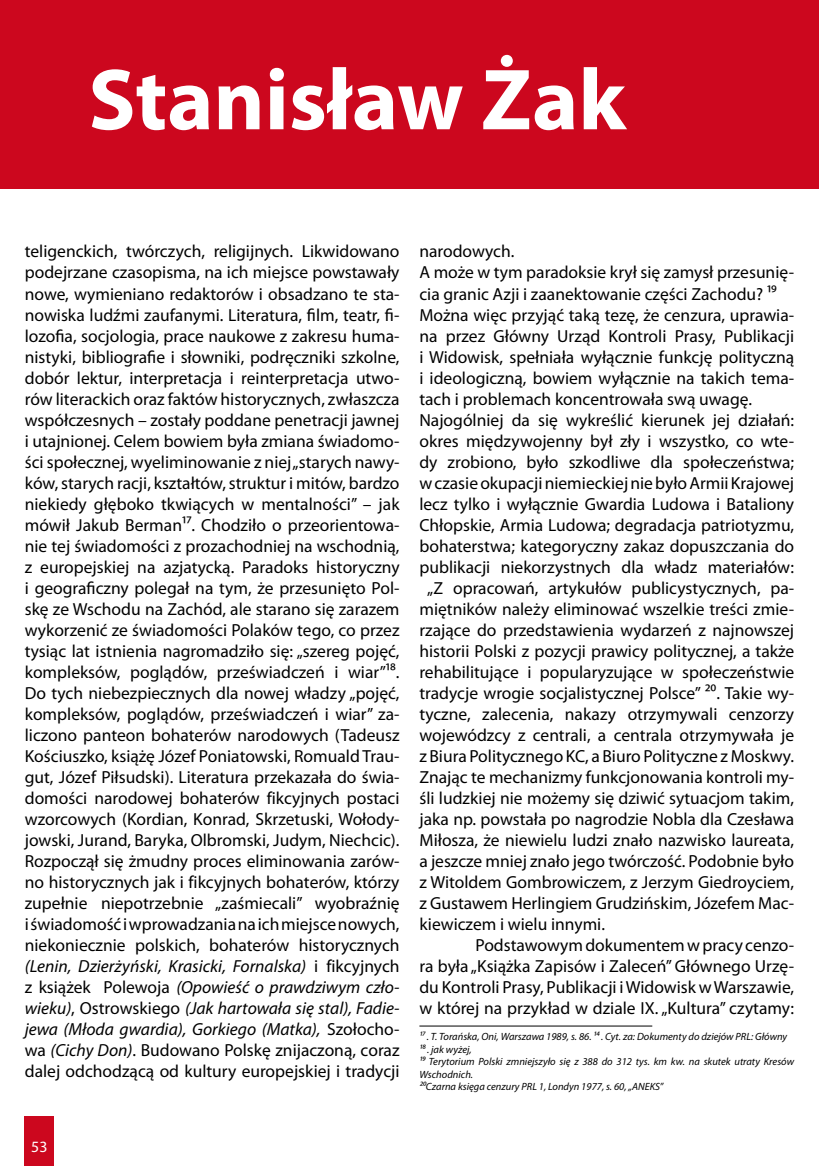
<style>
.page{position:relative;width:819px;height:1166px;background:#fff}
.page>*{position:absolute;margin:0;border:0;box-sizing:border-box;transform-origin:0 0}
.t1{font:700 87.5px "Myriad Pro";color:#fff}
.t2{font:17.5px/21px "Myriad Pro";color:#000;text-align:justify}
.t3{font:15.75px "Myriad Pro";color:#fff}
.t4{font:italic 10.5px/12.6px "Myriad Pro";color:#000}
.s1{font-style:italic}
</style>
<div class="page">
<div style="left:0;top:0;width:819px;height:189px;background:#cc071e"></div>
<div style="left:25px;top:1116px;width:29px;height:50px;background:#cc071e"></div>
<hr style="left:419px;top:1026px;width:233px;height:1px;background:#000">
<h1 class="t1" style="left:88px;top:43px;width:539px">Stanisław Żak</h1>
<p class="t2" style="left:25px;top:241px;width:376px">teligenckich, twórczych, religijnych. Likwidowano podejrzane czasopisma, na ich miejsce powstawały nowe, wymieniano redaktorów i obsadzano te sta&shy;nowiska ludźmi zaufanymi. Literatura, film, teatr, fi&shy;lozofia, socjologia, prace naukowe z zakresu huma&shy;nistyki, bibliografie i słowniki, podręczniki szkolne, dobór lektur, interpretacja i reinterpretacja utwo&shy;rów literackich oraz faktów historycznych, zwłaszcza współczesnych – zostały poddane penetracji jawnej i utajnionej. Celem bowiem była zmiana świadomo&shy;ści społecznej, wyeliminowanie z niej „starych nawy&shy;ków, starych racji, kształtów, struktur i mitów, bardzo niekiedy głęboko tkwiących w mentalności” – jak mówił Jakub Berman¹⁷. Chodziło o przeorientowa&shy;nie tej świadomości z prozachodniej na wschodnią, z europejskiej na azjatycką. Paradoks historyczny i geograficzny polegał na tym, że przesunięto Pol&shy;skę ze Wschodu na Zachód, ale starano się zarazem wykorzenić ze świadomości Polaków tego, co przez tysiąc lat istnienia nagromadziło się: „szereg pojęć, kompleksów, poglądów, przeświadczeń i wiar”¹⁸.<br>Do tych niebezpiecznych dla nowej władzy „pojęć, kompleksów, poglądów, przeświadczeń i wiar” za&shy;liczono panteon bohaterów narodowych (Tadeusz Kościuszko, książę Józef Poniatowski, Romuald Trau&shy;gut, Józef Piłsudski). Literatura przekazała do świa&shy;domości narodowej bohaterów fikcyjnych postaci wzorcowych (Kordian, Konrad, Skrzetuski, Wołody&shy;jowski, Jurand, Baryka, Olbromski, Judym, Niechcic).<br>Rozpoczął się żmudny proces eliminowania zarów&shy;no historycznych jak i fikcyjnych bohaterów, którzy zupełnie niepotrzebnie „zaśmiecali” wyobraźnię i świadomość i wprowadzania na ich miejsce nowych, niekoniecznie polskich, bohaterów historycznych <span class="s1">(Lenin, Dzierżyński, Krasicki, Fornalska)</span> i fikcyjnych z książek Polewoja <span class="s1">(Opowieść o prawdziwym czło&shy;wieku)</span>, Ostrowskiego <span class="s1">(Jak hartowała się stal), Fadie&shy;jewa (Młoda gwardia), Gorkiego (Matka),</span> Szołocho&shy;wa <span class="s1">(Cichy Don)</span>. Budowano Polskę znijaczoną, coraz dalej odchodzącą od kultury europejskiej i tradycji</p>
<p class="t2" style="left:419px;top:241px;width:96px">narodowych.</p>
<p class="t2" style="left:419px;top:262px;width:376px">A może w tym paradoksie krył się zamysł przesunię-</p>
<p class="t2" style="left:419px;top:283px;width:359px">cia granic Azji i zaanektowanie części Zachodu? ¹⁹</p>
<p class="t2" style="left:419px;top:304px;width:376px">Można więc przyjąć taką tezę, że cenzura, uprawia-</p>
<p class="t2" style="left:419px;top:325px;width:376px">na przez Główny Urząd Kontroli Prasy, Publikacji</p>
<p class="t2" style="left:419px;top:346px;width:376px">i Widowisk, spełniała wyłącznie funkcję polityczną</p>
<p class="t2" style="left:419px;top:367px;width:376px">i ideologiczną, bowiem wyłącznie na takich tema-</p>
<p class="t2" style="left:419px;top:388px;width:334px">tach i problemach koncentrowała swą uwagę.</p>
<p class="t2" style="left:419px;top:409px;width:376px">Najogólniej da się wykreślić kierunek jej działań:</p>
<p class="t2" style="left:419px;top:430px;width:376px">okres międzywojenny był zły i wszystko, co wte-</p>
<p class="t2" style="left:419px;top:451px;width:376px">dy zrobiono, było szkodliwe dla społeczeństwa;</p>
<p class="t2" style="left:419px;top:472px;width:376px">w czasie okupacji niemieckiej nie było Armii Krajowej</p>
<p class="t2" style="left:419px;top:493px;width:376px">lecz tylko i wyłącznie Gwardia Ludowa i Bataliony</p>
<p class="t2" style="left:419px;top:514px;width:376px">Chłopskie, Armia Ludowa; degradacja patriotyzmu,</p>
<p class="t2" style="left:419px;top:535px;width:376px">bohaterstwa; kategoryczny zakaz dopuszczania do</p>
<p class="t2" style="left:419px;top:556px;width:376px">publikacji niekorzystnych dla władz materiałów:</p>
<p class="t2" style="left:427px;top:577px;width:368px">„Z opracowań, artykułów publicystycznych, pa-</p>
<p class="t2" style="left:419px;top:598px;width:376px">miętników należy eliminować wszelkie treści zmie-</p>
<p class="t2" style="left:419px;top:619px;width:376px">rzające do przedstawienia wydarzeń z najnowszej</p>
<p class="t2" style="left:419px;top:640px;width:376px">historii Polski z pozycji prawicy politycznej, a także</p>
<p class="t2" style="left:419px;top:661px;width:376px">rehabilitujące i popularyzujące w społeczeństwie</p>
<p class="t2" style="left:419px;top:682px;width:376px">tradycje wrogie socjalistycznej Polsce” ²⁰. Takie wy-</p>
<p class="t2" style="left:419px;top:703px;width:376px">tyczne, zalecenia, nakazy otrzymywali cenzorzy</p>
<p class="t2" style="left:419px;top:724px;width:376px">wojewódzcy z centrali, a centrala otrzymywała je</p>
<p class="t2" style="left:419px;top:745px;width:376px">z Biura Politycznego KC, a Biuro Polityczne z Moskwy.</p>
<p class="t2" style="left:419px;top:766px;width:376px">Znając te mechanizmy funkcjonowania kontroli my-</p>
<p class="t2" style="left:419px;top:787px;width:376px">śli ludzkiej nie możemy się dziwić sytuacjom takim,</p>
<p class="t2" style="left:419px;top:808px;width:376px">jaka np. powstała po nagrodzie Nobla dla Czesława</p>
<p class="t2" style="left:419px;top:829px;width:376px">Miłosza, że niewielu ludzi znało nazwisko laureata,</p>
<p class="t2" style="left:419px;top:850px;width:376px">a jeszcze mniej znało jego twórczość. Podobnie było</p>
<p class="t2" style="left:419px;top:871px;width:376px">z Witoldem Gombrowiczem, z Jerzym Giedroyciem,</p>
<p class="t2" style="left:419px;top:892px;width:376px">z Gustawem Herlingiem Grudzińskim, Józefem Mac-</p>
<p class="t2" style="left:419px;top:913px;width:187px">kiewiczem i wielu innymi.</p>
<p class="t2" style="left:475px;top:934px;width:320px">Podstawowym dokumentem w pracy cenzo-</p>
<p class="t2" style="left:419px;top:955px;width:376px">ra była „Książka Zapisów i Zaleceń” Głównego Urzę-</p>
<p class="t2" style="left:419px;top:976px;width:376px">du Kontroli Prasy, Publikacji i Widowisk w Warszawie,</p>
<p class="t2" style="left:419px;top:997px;width:376px">w której na przykład w dziale IX. „Kultura” czytamy:</p>
<p class="t4" style="left:419px;top:1030px;width:376px">¹⁷ . T. Torańska, Oni, Warszawa 1989, s. 86. ¹⁴ . Cyt. za: Dokumenty do dziejów PRL: Główny ¹⁸ . jak wyżej,<br>¹⁹ Terytorium Polski zmniejszyło się z 388 do 312 tys. km kw. na skutek utraty Kresów Wschodnich.<br>²⁰Czarna księga cenzury PRL 1, Londyn 1977, s. 60, „ANEKS”</p>
<p class="t3" style="left:31px;top:1137px;width:18px">53</p>
</div>
